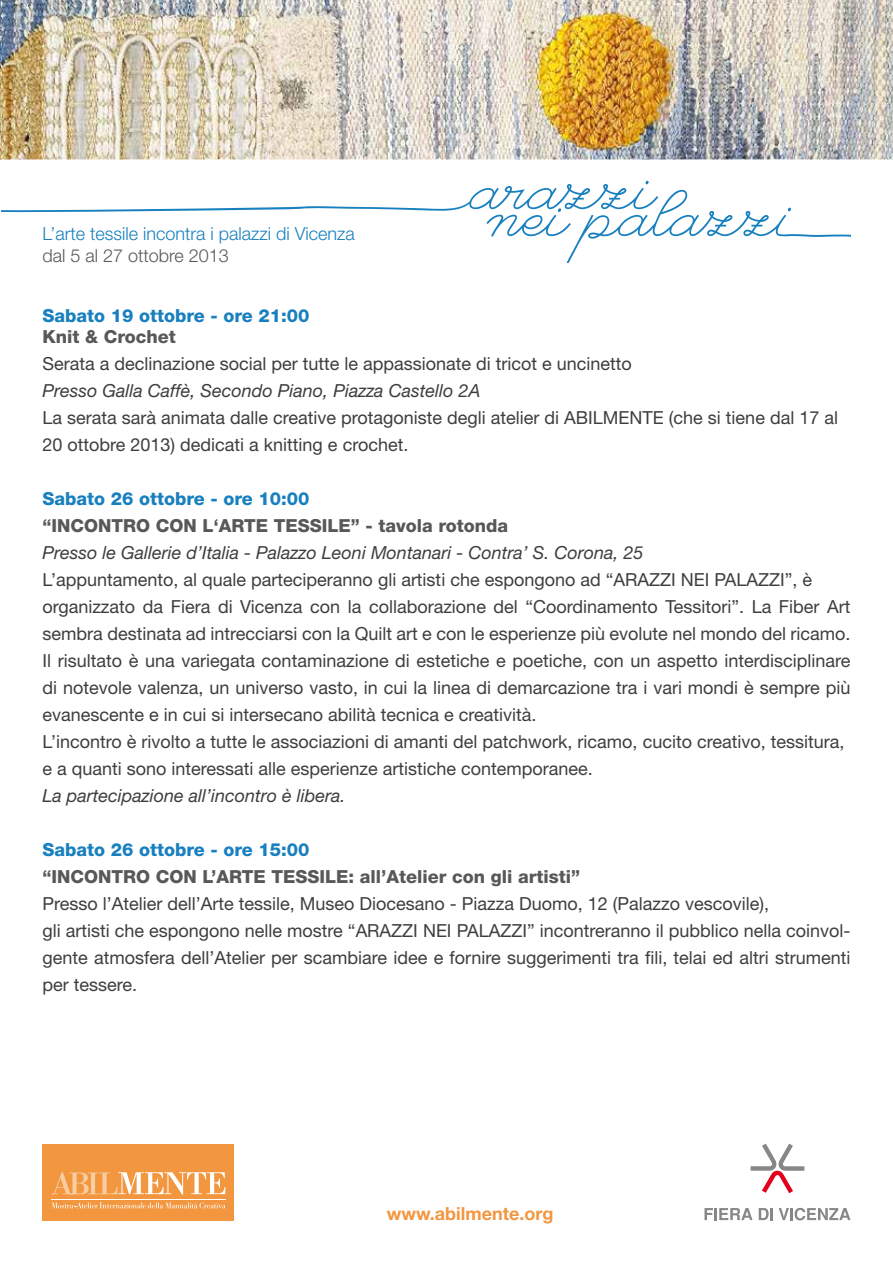
<style>
.page{position:relative;width:893px;height:1263px;background:#fff}
.page>*{position:absolute;margin:0;border:0;box-sizing:border-box;transform-origin:0 0}
.t1{font:18px/27px "Helvetica Neue";color:#3e3d40}
.t2{font:italic 18px "Helvetica Neue";color:#3e3d40}
.t3{font:800 18px "Helvetica Neue";color:#58585a}
.t4{font:800 18px "Helvetica Neue";color:#1880bf}
.t5{font:300 18px "Helvetica Neue";color:#1880bf}
.t6{font:300 18px "Helvetica Neue";color:#58585a}
.t7{font:700 18px "Helvetica Neue";color:#f2963f}
</style>
<div class="page">
<svg style="left:1px;top:181px;width:849px;height:82px"></svg>
<svg style="left:751px;top:1143px;width:53px;height:50px"></svg>
<svg style="left:704px;top:1208px;width:48px;height:12px"></svg>
<svg style="left:759px;top:1208px;width:14px;height:12px"></svg>
<svg style="left:779px;top:1208px;width:71px;height:12px"></svg>
<div style="left:43px;top:1143px;width:191px;height:77px;background:#f2963f"></div>
<svg style="left:51px;top:1172px;width:174px;height:22px"></svg>
<hr style="left:51px;top:1199px;width:174px;height:1px;background:#fff">
<svg style="left:52px;top:1202px;width:173px;height:6px"></svg>
<img style="left:0;top:0;width:893px;height:159px">
<p class="t5" style="left:43px;top:223px;width:314px">L’arte tessile incontra i palazzi di Vicenza</p>
<p class="t6" style="left:43px;top:244px;width:188px">dal 5 al 27 ottobre 2013</p>
<p class="t4" style="left:43px;top:304px;width:269px">Sabato 19 ottobre - ore 21:00</p>
<p class="t3" style="left:43px;top:326px;width:135px">Knit &amp; Crochet</p>
<p class="t1" style="left:43px;top:350px;width:591px">Serata a declinazione social per tutte le appassionate di tricot e uncinetto</p>
<p class="t2" style="left:43px;top:380px;width:439px">Presso Galla Caffè, Secondo Piano, Piazza Castello 2A</p>
<p class="t1" style="left:43px;top:404px;width:797px">La serata sarà animata dalle creative protagoniste degli atelier di ABILMENTE (che si tiene dal 17 al<br>20 ottobre 2013) dedicati a knitting e crochet.</p>
<p class="t4" style="left:43px;top:488px;width:269px">Sabato 26 ottobre - ore 10:00</p>
<p class="t3" style="left:43px;top:515px;width:467px">“INCONTRO CON L‘ARTE TESSILE” - tavola rotonda</p>
<p class="t2" style="left:43px;top:542px;width:602px">Presso le Gallerie d’Italia - Palazzo Leoni Montanari - Contra’ S. Corona, 25</p>
<p class="t1" style="left:43px;top:566px;width:809px">L’appuntamento, al quale parteciperanno gli artisti che espongono ad “ARAZZI NEI PALAZZI”, è organizzato da Fiera di Vicenza con la collaborazione del “Coordinamento Tessitori”. La Fiber Art sembra destinata ad intrecciarsi con la Quilt art e con le esperienze più evolute nel mondo del ricamo.<br>Il risultato è una variegata contaminazione di estetiche e poetiche, con un aspetto interdisciplinare di notevole valenza, un universo vasto, in cui la linea di demarcazione tra i vari mondi è sempre più evanescente e in cui si intersecano abilità tecnica e creatività.<br>L’incontro è rivolto a tutte le associazioni di amanti del patchwork, ricamo, cucito creativo, tessitura, e a quanti sono interessati alle esperienze artistiche contemporanee.</p>
<p class="t2" style="left:43px;top:785px;width:305px">La partecipazione all’incontro è libera.</p>
<p class="t4" style="left:43px;top:839px;width:269px">Sabato 26 ottobre - ore 15:00</p>
<p class="t3" style="left:43px;top:866px;width:539px">“INCONTRO CON L’ARTE TESSILE: all’Atelier con gli artisti”</p>
<p class="t1" style="left:43px;top:890px;width:809px">Presso l’Atelier dell’Arte tessile, Museo Diocesano - Piazza Duomo, 12 (Palazzo vescovile),<br>gli artisti che espongono nelle mostre “ARAZZI NEI PALAZZI” incontreranno il pubblico nella coinvol&shy;gente atmosfera dell’Atelier per scambiare idee e fornire suggerimenti tra fili, telai ed altri strumenti per tessere.</p>
<p class="t7" style="left:387px;top:1203px;width:168px">www.abilmente.org</p>
</div>
